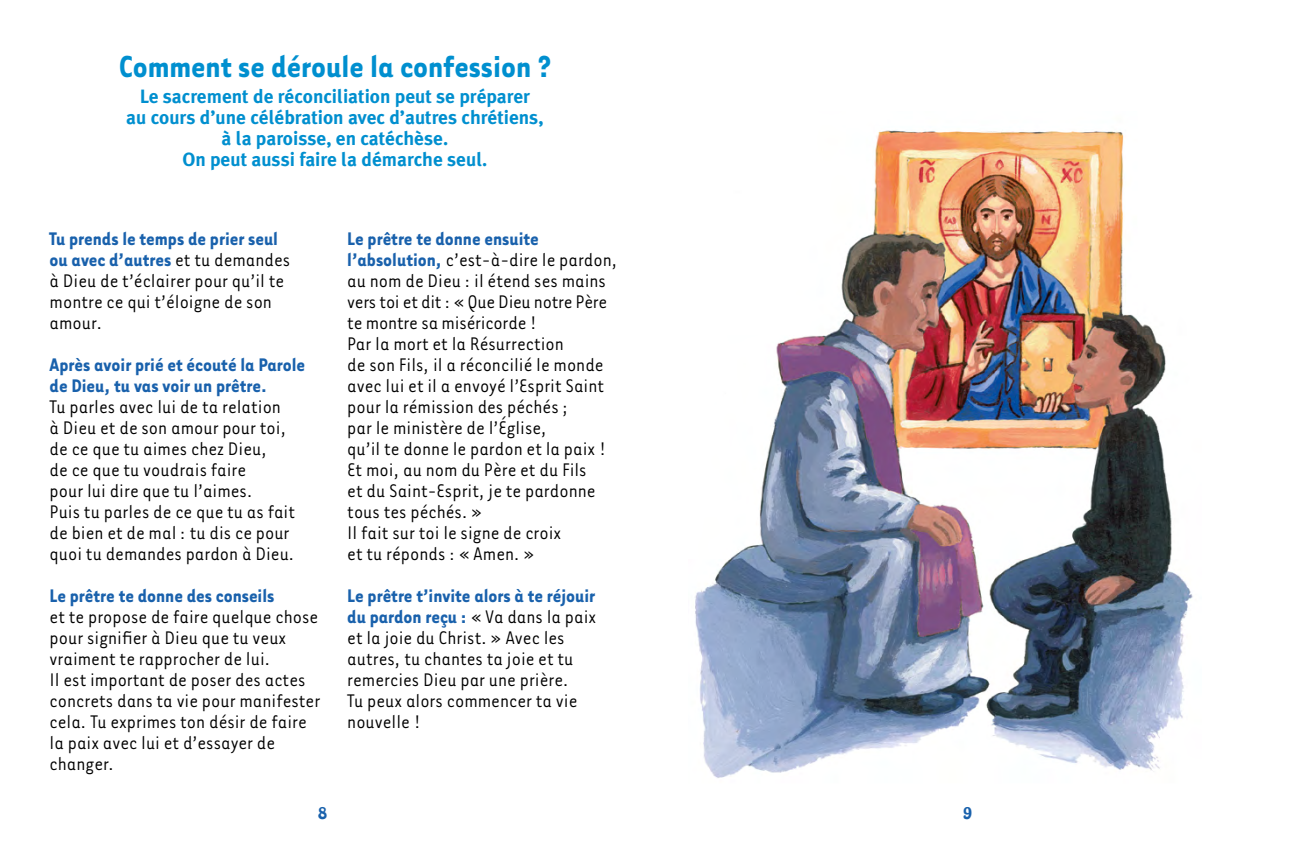
<style>
.page{position:relative;width:1290px;height:844px;background:#fff}
.page>*{position:absolute;margin:0;border:0;box-sizing:border-box;transform-origin:0 0}
.t1{font:700 35px "Tarzana Narrow";color:#008fcf}
.t2{font:21px/21px "Tarzana Narrow";color:#000}
.t3{font:700 21px/21px "Tarzana Narrow";color:#1961ac}
.t4{font:700 19.25px/21px "Meta Plus";color:#008fcf;text-align:center}
.t5{font:17.5px "Putain";color:#1961ac}
.s1{font-weight:700;color:#1961ac}
</style>
<div class="page">
<img style="left:695px;top:130px;width:498px;height:648px">
<h1 class="t1" style="left:119px;top:44px;width:434px">Comment se déroule la confession ?</h1>
<p class="t4" style="left:126px;top:85px;width:419px">Le sacrement de réconciliation peut se préparer<br>au cours d’une célébration avec d’autres chrétiens, à la paroisse, en catéchèse.<br>On peut aussi faire la démarche seul.</p>
<p class="t2" style="left:50px;top:227px;width:242px"><span class="s1">Tu prends le temps de prier seul ou avec d’autres</span> et tu demandes à Dieu de t’éclairer pour qu’il te montre ce qui t’éloigne de son amour.</p>
<p class="t3" style="left:50px;top:353px;width:257px">Après avoir prié et écouté la Parole de Dieu, tu vas voir un prêtre.</p>
<p class="t2" style="left:50px;top:395px;width:247px">Tu parles avec lui de ta relation à Dieu et de son amour pour toi, de ce que tu aimes chez Dieu,<br>de ce que tu voudrais faire<br>pour lui dire que tu l’aimes.<br>Puis tu parles de ce que tu as fait de bien et de mal : tu dis ce pour quoi tu demandes pardon à Dieu.</p>
<p class="t3" style="left:50px;top:584px;width:226px">Le prêtre te donne des conseils</p>
<p class="t2" style="left:50px;top:605px;width:272px">et te propose de faire quelque chose pour signifier à Dieu que tu veux vraiment te rapprocher de lui.<br>Il est important de poser des actes concrets dans ta vie pour manifester cela. Tu exprimes ton désir de faire la paix avec lui et d’essayer de changer.</p>
<p class="t2" style="left:347px;top:227px;width:272px"><span class="s1">Le prêtre te donne ensuite l’absolution,</span> c’est-à-dire le pardon, au nom de Dieu : il étend ses mains vers toi et dit : « Que Dieu notre Père te montre sa miséricorde !<br>Par la mort et la Résurrection<br>de son Fils, il a réconcilié le monde avec lui et il a envoyé l’Esprit Saint pour la rémission des péchés ;<br>par le ministère de l’Église,<br>qu’il te donne le pardon et la paix !<br>Et moi, au nom du Père et du Fils<br>et du Saint-Esprit, je te pardonne tous tes péchés. »<br>Il fait sur toi le signe de croix<br>et tu réponds : « Amen. »</p>
<p class="t2" style="left:347px;top:584px;width:250px"><span class="s1">Le prêtre t’invite alors à te réjouir du pardon reçu :</span> « Va dans la paix et la joie du Christ. » Avec les autres, tu chantes ta joie et tu remercies Dieu par une prière.<br>Tu peux alors commencer ta vie nouvelle !</p>
<p class="t5" style="left:318px;top:803px;width:10px">8</p>
<p class="t5" style="left:963px;top:803px;width:10px">9</p>
</div>
